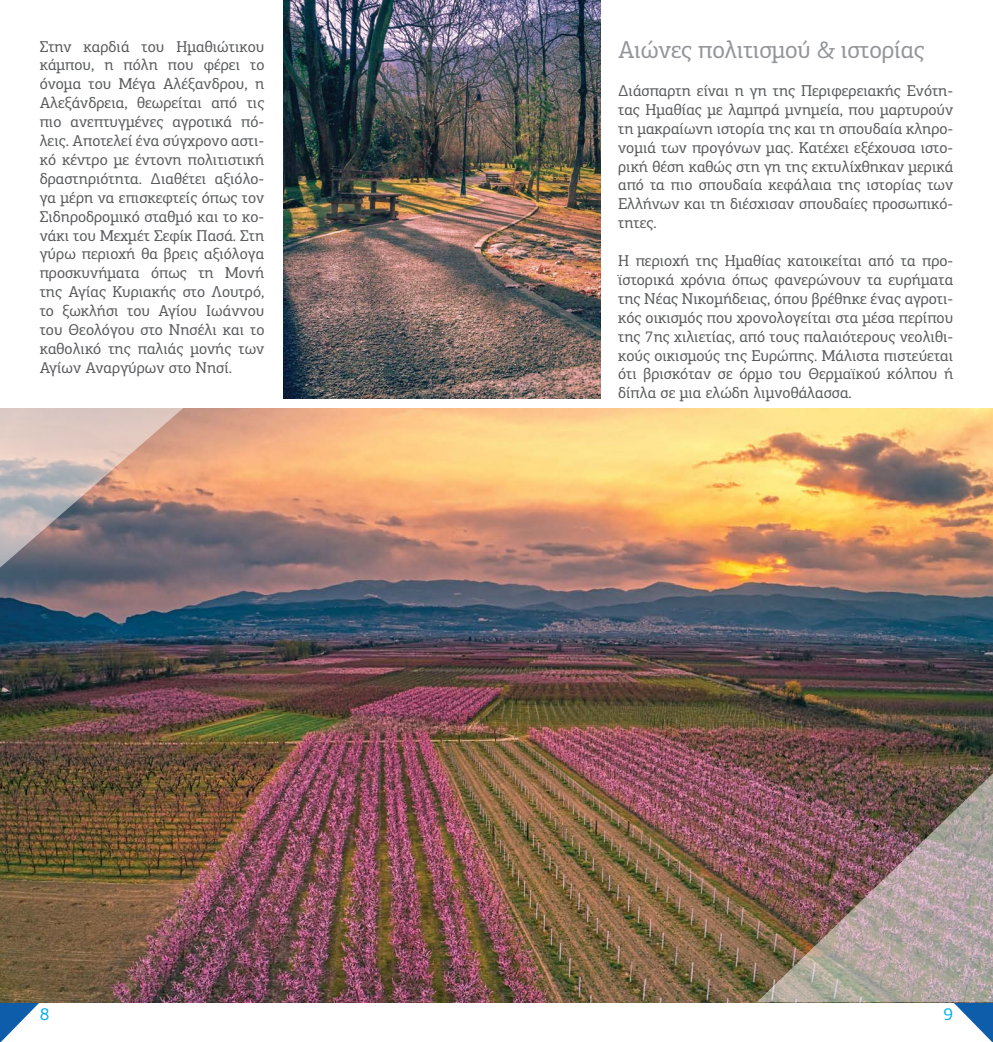
<style>
.page{position:relative;width:993px;height:1042px;background:#fff}
.page>*{position:absolute;margin:0;border:0;box-sizing:border-box;transform-origin:0 0}
.t1{font:24.5px "PF Centro Slab Pro";letter-spacing:-.01em;color:#939598}
.t2{font:17.5px "PF Centro Slab Pro";color:#00aeef}
.t3{font:15.75px/18.9px "PF Centro Slab Pro";color:#58595b;text-align:justify}
</style>
<div class="page">
<svg style="left:0;top:1002px;width:40px;height:40px"></svg>
<svg style="left:952px;top:1002px;width:40px;height:40px"></svg>
<img style="left:0;top:408px;width:992px;height:594px">
<img style="left:283px;top:0;width:317px;height:398px">
<svg style="left:0;top:408px;width:196px;height:181px;background:#a89593"></svg>
<img style="left:756px;top:749px;width:236px;height:253px">
<p class="t3" style="left:40px;top:37px;width:226px">Στην καρδιά του Ημαθιώτικου κάμπου, η πόλη που φέρει το όνομα του Μέγα Αλέξανδρου, η Αλεξάνδρεια, θεωρείται από τις πιο ανεπτυγμένες αγροτικά πό&shy;λεις. Αποτελεί ένα σύγχρονο αστι&shy;κό κέντρο με έντονη πολιτιστική δραστηριότητα. Διαθέτει αξιόλο&shy;γα μέρη να επισκεφτείς όπως τον Σιδηροδρομικό σταθμό και το κο&shy;νάκι του Μεχμέτ Σεφίκ Πασά. Στη γύρω περιοχή θα βρεις αξιόλογα προσκυνήματα όπως τη Μονή της Αγίας Κυριακής στο Λουτρό, το ξωκλήσι του Αγίου Ιωάννου του Θεολόγου στο Νησέλι και το καθολικό της παλιάς μονής των Αγίων Αναργύρων στο Νησί.</p>
<h1 class="t1" style="left:618px;top:35px;width:308px">Αιώνες πολιτισμού &amp; ιστορίας</h1>
<p class="t3" style="left:618px;top:81px;width:336px">Διάσπαρτη είναι η γη της Περιφερειακής Ενότη&shy;τας Ημαθίας με λαμπρά μνημεία, που μαρτυρούν τη μακραίωνη ιστορία της και τη σπουδαία κληρο&shy;νομιά των προγόνων μας. Κατέχει εξέχουσα ιστο&shy;ρική θέση καθώς στη γη της εκτυλίχθηκαν μερικά από τα πιο σπουδαία κεφάλαια της ιστορίας των Ελλήνων και τη διέσχισαν σπουδαίες προσωπικό&shy;τητες.</p>
<p class="t3" style="left:618px;top:251px;width:336px">Η περιοχή της Ημαθίας κατοικείται από τα προ&shy;ϊστορικά χρόνια όπως φανερώνουν τα ευρήματα της Νέας Νικομήδειας, όπου βρέθηκε ένας αγροτι&shy;κός οικισμός που χρονολογείται στα μέσα περίπου της 7ης χιλιετίας, από τους παλαιότερους νεολιθι&shy;κούς οικισμούς της Ευρώπης. Μάλιστα πιστεύεται ότι βρισκόταν σε όρμο του Θερμαϊκού κόλπου ή δίπλα σε μια ελώδη λιμνοθάλασσα.</p>
<p class="t2" style="left:40px;top:1003px;width:11px">8</p>
<p class="t2" style="left:943px;top:1003px;width:11px">9</p>
</div>
